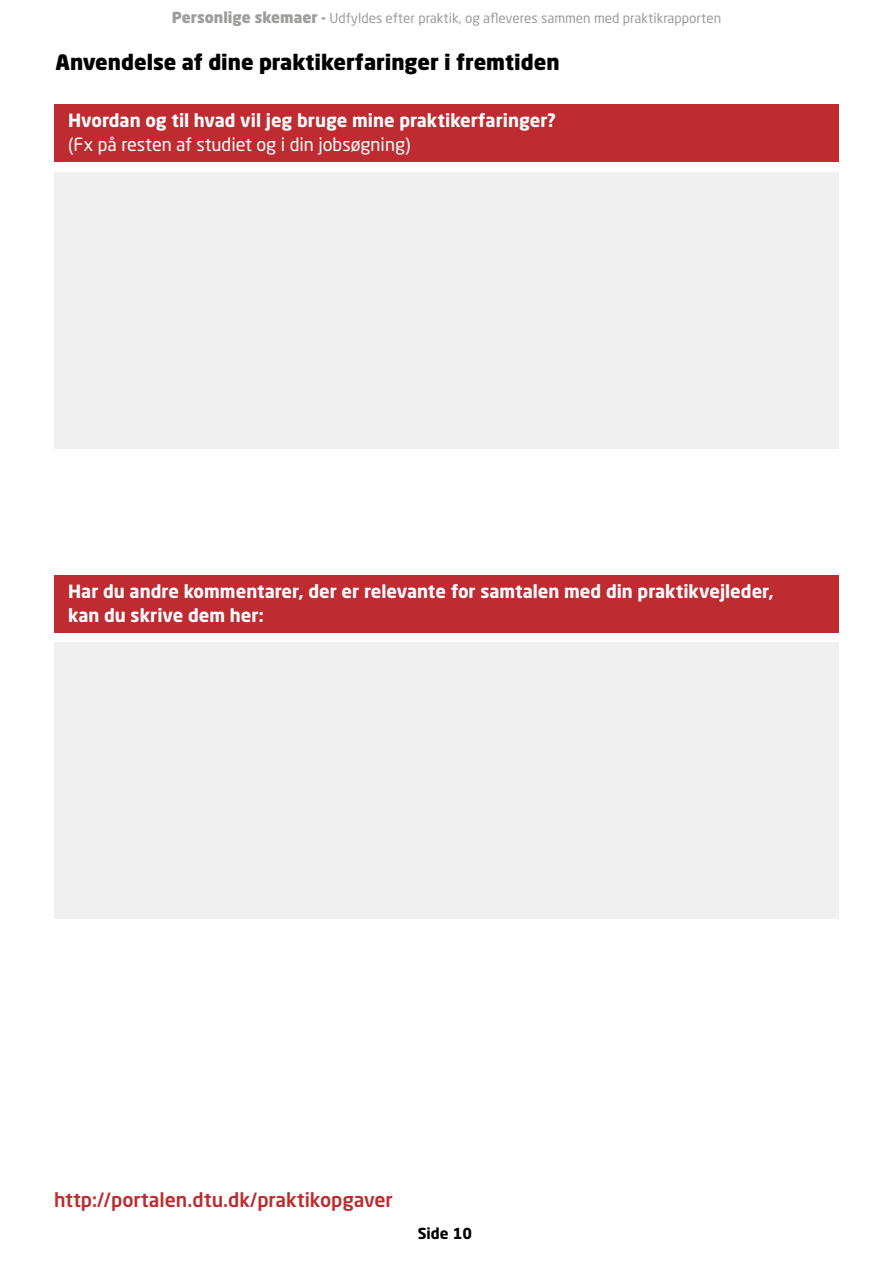
<style>
.page{position:relative;width:893px;height:1263px;background:#fff}
.page>*{position:absolute;margin:0;border:0;box-sizing:border-box;transform-origin:0 0}
.t1{font:900 21px "Neo Sans Std";color:#000}
.t2{font:500 19.5px "Neo Sans Std";color:#be2b31}
.t3{font:700 18px/24px "Neo Sans Std";color:#fff}
.t4{font:18px "Neo Sans Std";color:#fff}
.t5{font:700 15px "Neo Sans Std";color:#000}
.t6{font:13.5px "Neo Sans Std";color:#9d9d9c}
.s1{font-weight:900;font-size:15px}
</style>
<div class="page">
<div style="left:54px;top:104px;width:785px;height:58px;background:#be2b31"></div>
<div style="left:54px;top:575px;width:785px;height:58px;background:#be2b31"></div>
<div style="left:54px;top:172px;width:785px;height:277px;background:#f0f0f0"></div>
<div style="left:54px;top:642px;width:785px;height:277px;background:#f0f0f0"></div>
<p class="t6" style="left:172px;top:10px;width:551px"><span class="s1">Personlige skemaer -</span> Udfyldes efter praktik, og afleveres sammen med praktikrapporten</p>
<p class="t1" style="left:56px;top:49px;width:506px">Anvendelse af dine praktikerfaringer i fremtiden</p>
<p class="t3" style="left:68px;top:107px;width:490px">Hvordan og til hvad vil jeg bruge mine praktikerfaringer?</p>
<p class="t4" style="left:68px;top:133px;width:344px">(Fx på resten af studiet og i din jobsøgning)</p>
<p class="t3" style="left:68px;top:578px;width:707px">Har du andre kommentarer, der er relevante for samtalen med din praktikvejleder, kan du skrive dem her:</p>
<p class="t2" style="left:54px;top:1187px;width:340px">http://portalen.dtu.dk/praktikopgaver</p>
<p class="t5" style="left:418px;top:1224px;width:56px">Side 10</p>
</div>
